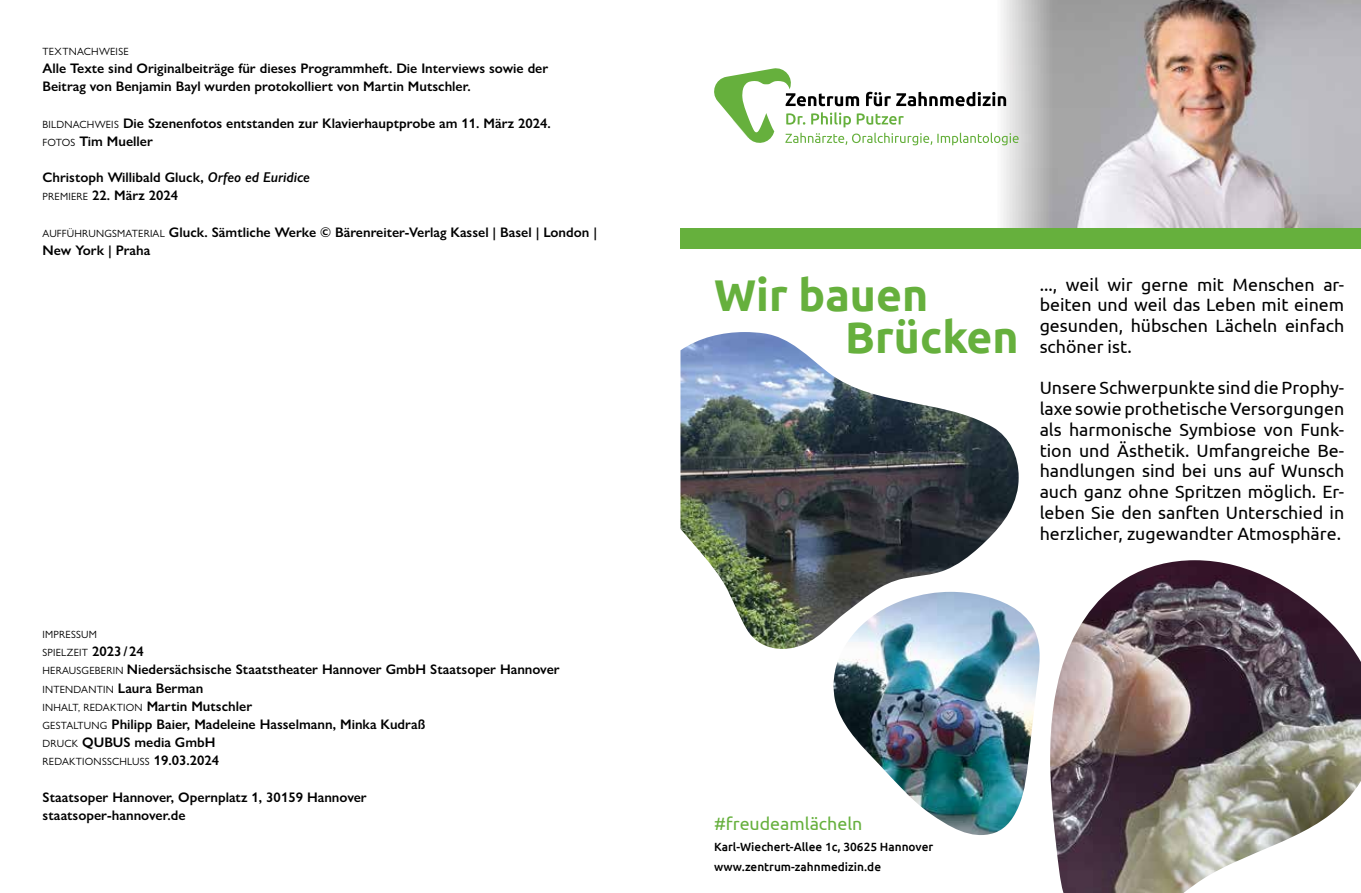
<style>
.page{position:relative;width:1361px;height:893px;background:#fff}
.page>*{position:absolute;margin:0;border:0;box-sizing:border-box;transform-origin:0 0}
.t1{font:700 44.4px/41.4px "Ubuntu";color:#66b03d}
.t2{font:17.85px/20.7px "Ubuntu";color:#000;text-align:justify}
.t3{font:17.85px "Ubuntu";color:#66b03d}
.t4{font:600 13.8px/18.1px "Gill Sans Nova";color:#000}
.t5{font:500 11.85px/20.7px "Ubuntu";color:#000}
.t6{font:10.5px/18.3px "Gill Sans Nova";letter-spacing:.02em;color:#000}
.s1{font-weight:400;font-size:10.5px}
.s2{font-style:italic;font-size:14.25px}
.s3{font-weight:600;font-size:13.8px}
</style>
<div class="page">
<img style="left:1001px;top:0;width:360px;height:228px">
<div style="left:680px;top:228px;width:681px;height:21px;background:#66b03d"></div>
<img style="left:680px;top:332px;width:338px;height:317px">
<img style="left:833px;top:592px;width:206px;height:243px">
<img style="left:1050px;top:560px;width:311px;height:333px">
<svg style="left:714px;top:67px;width:304px;height:79px"></svg>
<p class="t6" style="left:43px;top:42px;width:88px">TEXTNACHWEISE</p>
<p class="t4" style="left:43px;top:59px;width:507px">Alle Texte sind Originalbeiträge für dieses Programmheft. Die Interviews sowie der<br>Beitrag von Benjamin Bayl wurden protokolliert von Martin Mutschler.</p>
<p class="t4" style="left:43px;top:114px;width:510px"><span class="s1">BILDNACHWEIS</span> Die Szenenfotos entstanden zur Klavierhauptprobe am 11. März 2024.<br><span class="s1">FOTOS</span> Tim Mueller</p>
<p class="t4" style="left:43px;top:168px;width:269px">Christoph Willibald Gluck, <span class="s2">Orfeo ed Euridice<br></span><span class="s1">PREMIERE</span> 22. März 2024</p>
<p class="t4" style="left:43px;top:223px;width:556px"><span class="s1">AUFFÜHRUNGSMATERIAL</span> Gluck. Sämtliche Werke © Bärenreiter-Verlag Kassel | Basel | London |<br>New York | Praha</p>
<p class="t6" style="left:43px;top:625px;width:103px">IMPRESSUM<br>SPIELZEIT <span class="s3">2023/24</span></p>
<p class="t4" style="left:43px;top:660px;width:519px"><span class="s1">HERAUSGEBERIN</span> Niedersächsische Staatstheater Hannover GmbH Staatsoper Hannover</p>
<p class="t6" style="left:43px;top:680px;width:211px">INTENDANTIN <span class="s3">Laura Berman<br></span>INHALT, REDAKTION <span class="s3">Martin Mutschler</span></p>
<p class="t4" style="left:43px;top:715px;width:384px"><span class="s1">GESTALTUNG</span> Philipp Baier, Madeleine Hasselmann, Minka Kudraß<br><span class="s1">DRUCK</span> QUBUS media GmbH</p>
<p class="t6" style="left:43px;top:753px;width:178px">REDAKTIONSSCHLUSS <span class="s3">19.03.2024</span></p>
<p class="t4" style="left:43px;top:788px;width:326px">Staatsoper Hannover, Opernplatz 1, 30159 Hannover staatsoper-hannover.de</p>
<h1 class="t1" style="left:845px;top:274px;width:175px;text-indent:-131px">Wir bauen<br>Brücken</h1>
<p class="t2" style="left:1039px;top:273px;width:306px">..., weil wir gerne mit Menschen ar&shy;beiten und weil das Leben mit einem gesunden, hübschen Lächeln einfach schöner ist.</p>
<p class="t2" style="left:1039px;top:377px;width:306px">Unsere Schwerpunkte sind die Prophy&shy;laxe sowie prothetische Versorgungen als harmonische Symbiose von Funk&shy;tion und Ästhetik. Umfangreiche Be&shy;handlungen sind bei uns auf Wunsch auch ganz ohne Spritzen möglich. Er&shy;leben Sie den sanften Unterschied in herzlicher, zugewandter Atmosphäre.</p>
<p class="t3" style="left:714px;top:813px;width:150px">#freudeamlächeln</p>
<p class="t5" style="left:714px;top:836px;width:221px">Karl-Wiechert-Allee 1c, 30625 Hannover www.zentrum-zahnmedizin.de</p>
</div>
